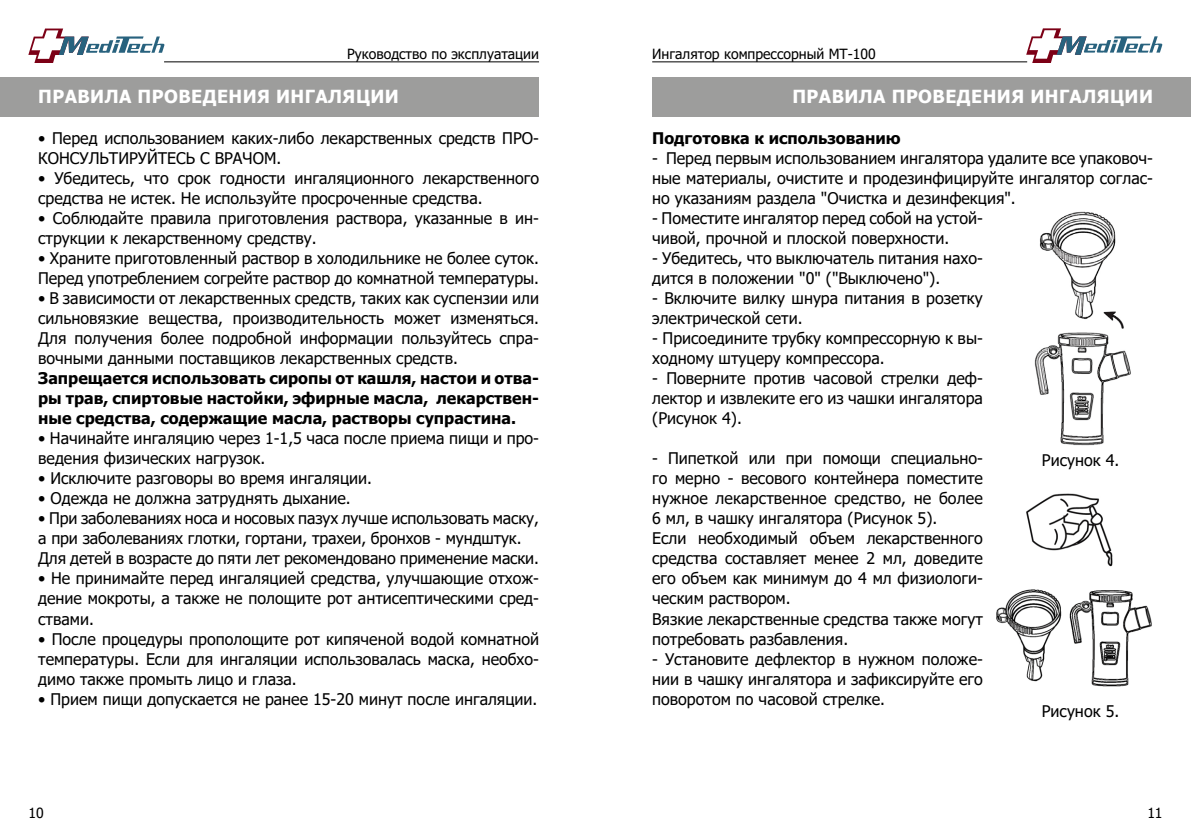
<style>
.page{position:relative;width:1191px;height:840px;background:#fff}
.page>*{position:absolute;margin:0;border:0;box-sizing:border-box;transform-origin:0 0}
.t1{font:700 18px "Tahoma";letter-spacing:.025em;color:#fff}
.t2{font:16px/20px "Tahoma";color:#000}
.t3{font:700 16px/20px "Tahoma";color:#000;text-align:justify}
.t4{font:14px "Tahoma";color:#000}
</style>
<div class="page">
<div style="left:0;top:77px;width:539px;height:40px;background:#9d9d9c"></div>
<div style="left:652px;top:77px;width:539px;height:40px;background:#9d9d9c"></div>
<svg style="left:28px;top:29px;width:137px;height:33px"></svg>
<hr style="left:164px;top:61px;width:375px;height:1px;background:#000">
<svg style="left:1026px;top:28px;width:136px;height:34px"></svg>
<hr style="left:652px;top:61px;width:375px;height:1px;background:#000">
<img style="left:1034px;top:211px;width:97px;height:235px">
<img style="left:996px;top:493px;width:156px;height:194px">
<p class="t4" style="left:347px;top:44px;width:193px">Руководство по эксплуатации</p>
<p class="t4" style="left:652px;top:44px;width:225px">Ингалятор компрессорный МТ-100</p>
<p class="t1" style="left:38px;top:84px;width:362px">ПРАВИЛА ПРОВЕДЕНИЯ ИНГАЛЯЦИИ</p>
<p class="t1" style="left:792px;top:84px;width:362px">ПРАВИЛА ПРОВЕДЕНИЯ ИНГАЛЯЦИИ</p>
<p class="t2" style="left:38px;top:129px;width:502px">• Перед использованием каких-либо лекарственных средств ПРО-<br>КОНСУЛЬТИРУЙТЕСЬ С ВРАЧОМ.</p>
<p class="t2" style="left:38px;top:169px;width:502px">• Убедитесь, что срок годности ингаляционного лекарственного средства не истек. Не используйте просроченные средства.</p>
<p class="t2" style="left:38px;top:209px;width:502px">• Соблюдайте правила приготовления раствора, указанные в ин&shy;струкции к лекарственному средству.</p>
<p class="t2" style="left:38px;top:249px;width:502px">• Храните приготовленный раствор в холодильнике не более суток.<br>Перед употреблением согрейте раствор до комнатной температуры.</p>
<p class="t2" style="left:38px;top:289px;width:502px;text-align:justify">• В зависимости от лекарственных средств, таких как суспензии или сильновязкие вещества, производительность может изменяться.<br>Для получения более подробной информации пользуйтесь спра&shy;вочными данными поставщиков лекарственных средств.</p>
<p class="t3" style="left:38px;top:369px;width:502px">Запрещается использовать сиропы от кашля, настои и отва&shy;ры трав, спиртовые настойки, эфирные масла, лекарствен&shy;ные средства, содержащие масла, растворы супрастина.</p>
<p class="t2" style="left:38px;top:429px;width:502px">• Начинайте ингаляцию через 1-1,5 часа после приема пищи и про&shy;ведения физических нагрузок.</p>
<p class="t2" style="left:38px;top:469px;width:335px">• Исключите разговоры во время ингаляции.</p>
<p class="t2" style="left:38px;top:489px;width:314px">• Одежда не должна затруднять дыхание.</p>
<p class="t2" style="left:38px;top:509px;width:502px">• При заболеваниях носа и носовых пазух лучше использовать маску, а при заболеваниях глотки, гортани, трахеи, бронхов - мундштук.<br>Для детей в возрасте до пяти лет рекомендовано применение маски.</p>
<p class="t2" style="left:38px;top:569px;width:502px;text-align:justify">• Не принимайте перед ингаляцией средства, улучшающие отхож&shy;дение мокроты, а также не полощите рот антисептическими сред&shy;ствами.</p>
<p class="t2" style="left:38px;top:629px;width:502px;text-align:justify">• После процедуры прополощите рот кипяченой водой комнатной температуры. Если для ингаляции использовалась маска, необхо&shy;димо также промыть лицо и глаза.</p>
<p class="t2" style="left:38px;top:689px;width:501px">• Прием пищи допускается не ранее 15-20 минут после ингаляции.</p>
<p class="t3" style="left:652px;top:129px;width:250px">Подготовка к использованию</p>
<p class="t2" style="left:652px;top:149px;width:502px;text-align:justify">- Перед первым использованием ингалятора удалите все упаковоч&shy;ные материалы, очистите и продезинфицируйте ингалятор соглас&shy;но указаниям раздела "Очистка и дезинфекция".</p>
<p class="t2" style="left:652px;top:209px;width:332px">- Поместите ингалятор перед собой на устой&shy;чивой, прочной и плоской поверхности.</p>
<p class="t2" style="left:652px;top:249px;width:332px">- Убедитесь, что выключатель питания нахо&shy;дится в положении "0" ("Выключено").</p>
<p class="t2" style="left:652px;top:289px;width:332px">- Включите вилку шнура питания в розетку электрической сети.</p>
<p class="t2" style="left:652px;top:329px;width:332px">- Присоедините трубку компрессорную к вы&shy;ходному штуцеру компрессора.</p>
<p class="t2" style="left:652px;top:369px;width:332px;text-align:justify">- Поверните против часовой стрелки деф&shy;лектор и извлеките его из чашки ингалятора (Рисунок 4).</p>
<p class="t2" style="left:652px;top:449px;width:332px">- Пипеткой или при помощи специально&shy;го мерно - весового контейнера поместите нужное лекарственное средство, не более 6 мл, в чашку ингалятора (Рисунок 5).<br>Если необходимый объем лекарственного средства составляет менее 2 мл, доведите его объем как минимум до 4 мл физиологи&shy;ческим раствором.<br>Вязкие лекарственные средства также могут потребовать разбавления.</p>
<p class="t2" style="left:652px;top:649px;width:332px;text-align:justify">- Установите дефлектор в нужном положе&shy;нии в чашку ингалятора и зафиксируйте его поворотом по часовой стрелке.</p>
<p class="t2" style="left:1041px;top:451px;width:79px">Рисунок 4.</p>
<p class="t2" style="left:1041px;top:701px;width:79px">Рисунок 5.</p>
<p class="t4" style="left:28px;top:803px;width:17px">10</p>
<p class="t4" style="left:1147px;top:803px;width:17px">11</p>
</div>
